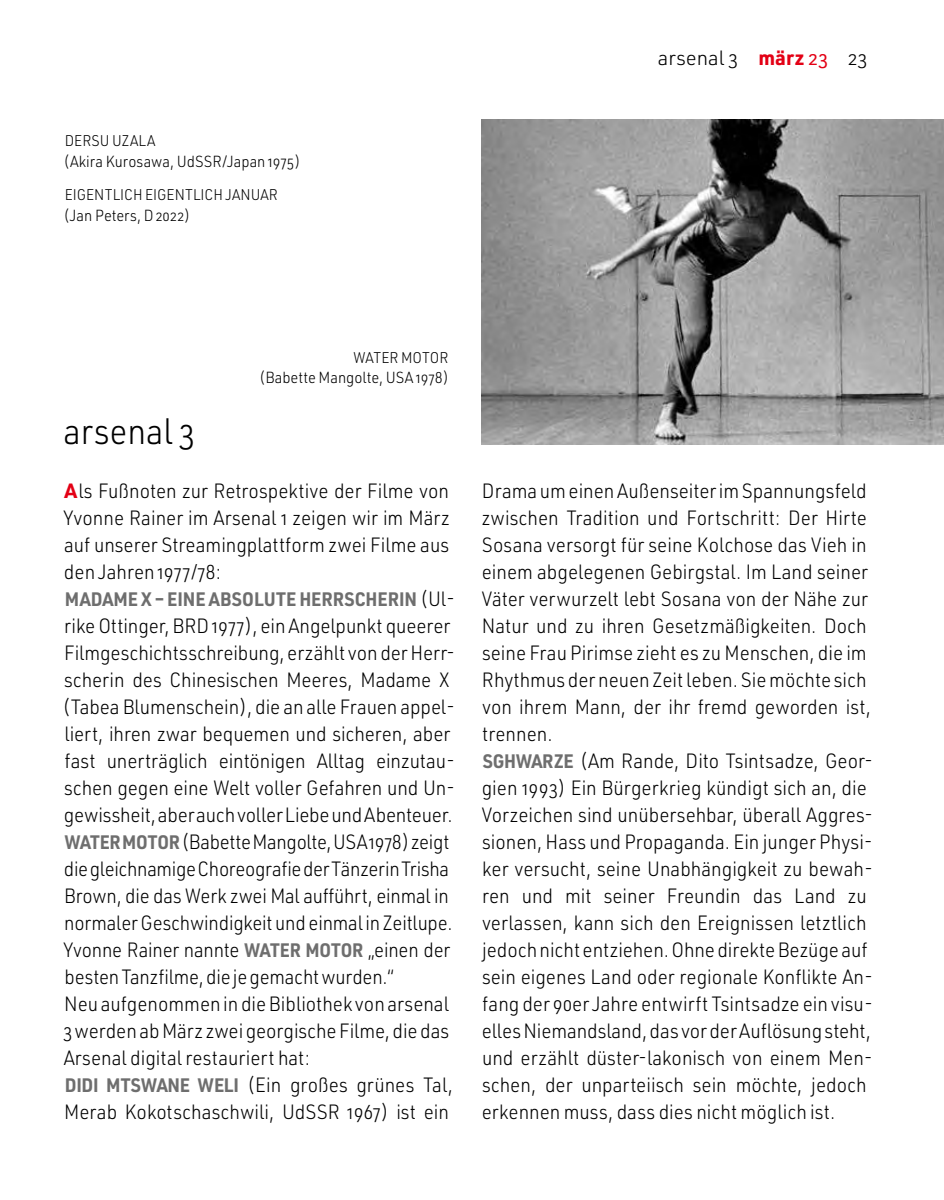
<style>
.page{position:relative;width:944px;height:1200px;background:#fff}
.page>*{position:absolute;margin:0;border:0;box-sizing:border-box;transform-origin:0 0}
.Ü_unhierarchisch{font:300 36px "URWDIN";color:#000;scale:.93 1}
.Brot_2{font:300 20.25px/27px "URWDIN";color:#000;scale:.92 1}
.Brot_2_60_70_80{font:300 20.25px/27px "URWDIN";letter-spacing:-.005em;color:#000;scale:.92 1}
.Brot_2_60_70_80-2{font:300 20.25px/27px "URWDIN";letter-spacing:-.005em;color:#000;scale:.91 1}
.Brot_1{font:300 20.25px/27px "URWDIN";color:#000;text-align:justify;scale:.92 1}
.Brot_2-2{font:300 20.25px "URWDIN";color:#000}
.Brot_2_60_70_80-3{font:700 19.12px "URWDIN";letter-spacing:-.005em;color:#6e6e6e;scale:.93 1}
.BU{font:300 15.75px "URWDIN";color:#000;scale:.92 1}
.BU-2{font:300 15.3px "URWDIN";color:#000;scale:.93 1}
.s1{font-weight:700;color:#e30015}
.s2{font-weight:400;color:#e30015}
.s3{font-weight:300;font-size:20.25px;color:#000}
.s4{font-weight:700;font-size:19.12px;color:#6e6e6e}
</style>
<div class="page">
<img style="left:482px;top:119px;width:462px;height:325px">
<p class="BU-2" style="left:65px;top:131px;width:99px">DERSU UZALA</p>
<p class="BU" style="left:64px;top:151px;width:259px">(Akira Kurosawa, UdSSR/Japan 1975)</p>
<p class="BU-2" style="left:65px;top:185px;width:231px">EIGENTLICH EIGENTLICH JANUAR</p>
<p class="BU" style="left:64px;top:205px;width:139px">(Jan Peters, D 2022)</p>
<p class="Brot_2-2" style="left:658px;top:45px;width:211px">arsenal 3 <span class="s1">märz</span> <span class="s2">23</span> 23</p>
<h1 class="Ü_unhierarchisch" style="left:63px;top:407px;width:143px">arsenal 3</h1>
<p class="BU-2" style="left:354px;top:347px;width:103px">WATER MOTOR</p>
<p class="BU" style="left:259px;top:367px;width:208px">(Babette Mangolte, USA 1978)</p>
<p class="Brot_1" style="left:63px;top:476px;width:422px"><span class="s1">A</span>ls Fußnoten zur Retrospektive der Filme von Yvonne Rainer im Arsenal 1 zeigen wir im März auf unserer Streamingplattform zwei Filme aus den Jahren 1977/78:</p>
<p class="Brot_2_60_70_80-3" style="left:65px;top:585px;width:421px">MADAME X – EINE ABSOLUTE HERRSCHERIN <span class="s3">(Ul-</span></p>
<p class="Brot_2_60_70_80" style="left:63px;top:611px;width:428px">rike Ottinger, BRD 1977), ein Angelpunkt queerer Filmgeschichtsschreibung, erzählt von der Herr&shy;scherin des Chinesischen Meeres, Madame X (Tabea Blumenschein), die an alle Frauen appel&shy;liert, ihren zwar bequemen und sicheren, aber fast unerträglich eintönigen Alltag einzutau&shy;schen gegen eine Welt voller Gefahren und Un&shy;gewissheit, aber auch voller Liebe und Abenteuer.</p>
<p class="Brot_2_60_70_80-2" style="left:63px;top:827px;width:429px"><span class="s4">WATER MOTOR</span> (Babette Mangolte, USA 1978) zeigt die gleichnamige Choreografie der Tänzerin Trisha Brown, die das Werk zwei Mal aufführt, einmal in normaler Geschwindigkeit und einmal in Zeitlupe.<br>Yvonne Rainer nannte <span class="s4">WATER MOTOR</span> „einen der besten Tanzfilme, die je gemacht wurden.“</p>
<p class="Brot_2" style="left:63px;top:989px;width:421px;text-align:justify">Neu aufgenommen in die Bibliothek von arsenal 3 werden ab März zwei georgische Filme, die das Arsenal digital restauriert hat:</p>
<p class="Brot_2" style="left:64px;top:1070px;width:424px"><span class="s4">DIDI MTSWANE WELI</span> (Ein großes grünes Tal,<br>Merab Kokotschaschwili, UdSSR 1967) ist ein</p>
<p class="Brot_2" style="left:482px;top:476px;width:424px">Drama um einen Außenseiter im Spannungsfeld zwischen Tradition und Fortschritt: Der Hirte Sosana versorgt für seine Kolchose das Vieh in einem abgelegenen Gebirgstal. Im Land seiner Väter verwurzelt lebt Sosana von der Nähe zur Natur und zu ihren Gesetzmäßigkeiten. Doch seine Frau Pirimse zieht es zu Menschen, die im Rhythmus der neuen Zeit leben. Sie möchte sich von ihrem Mann, der ihr fremd geworden ist, trennen.</p>
<p class="Brot_2" style="left:482px;top:746px;width:427px"><span class="s4">SGHWARZE</span> (Am Rande, Dito Tsintsadze, Geor&shy;gien 1993) Ein Bürgerkrieg kündigt sich an, die Vorzeichen sind unübersehbar, überall Aggres&shy;sionen, Hass und Propaganda. Ein junger Physi&shy;ker versucht, seine Unabhängigkeit zu bewah&shy;ren und mit seiner Freundin das Land zu verlassen, kann sich den Ereignissen letztlich jedoch nicht entziehen. Ohne direkte Bezüge auf sein eigenes Land oder regionale Konflikte An&shy;fang der 90er Jahre entwirft Tsintsadze ein visu&shy;elles Niemandsland, das vor der Auflösung steht, und erzählt düster-lakonisch von einem Men&shy;schen, der unparteiisch sein möchte, jedoch erkennen muss, dass dies nicht möglich ist.</p>
</div>
